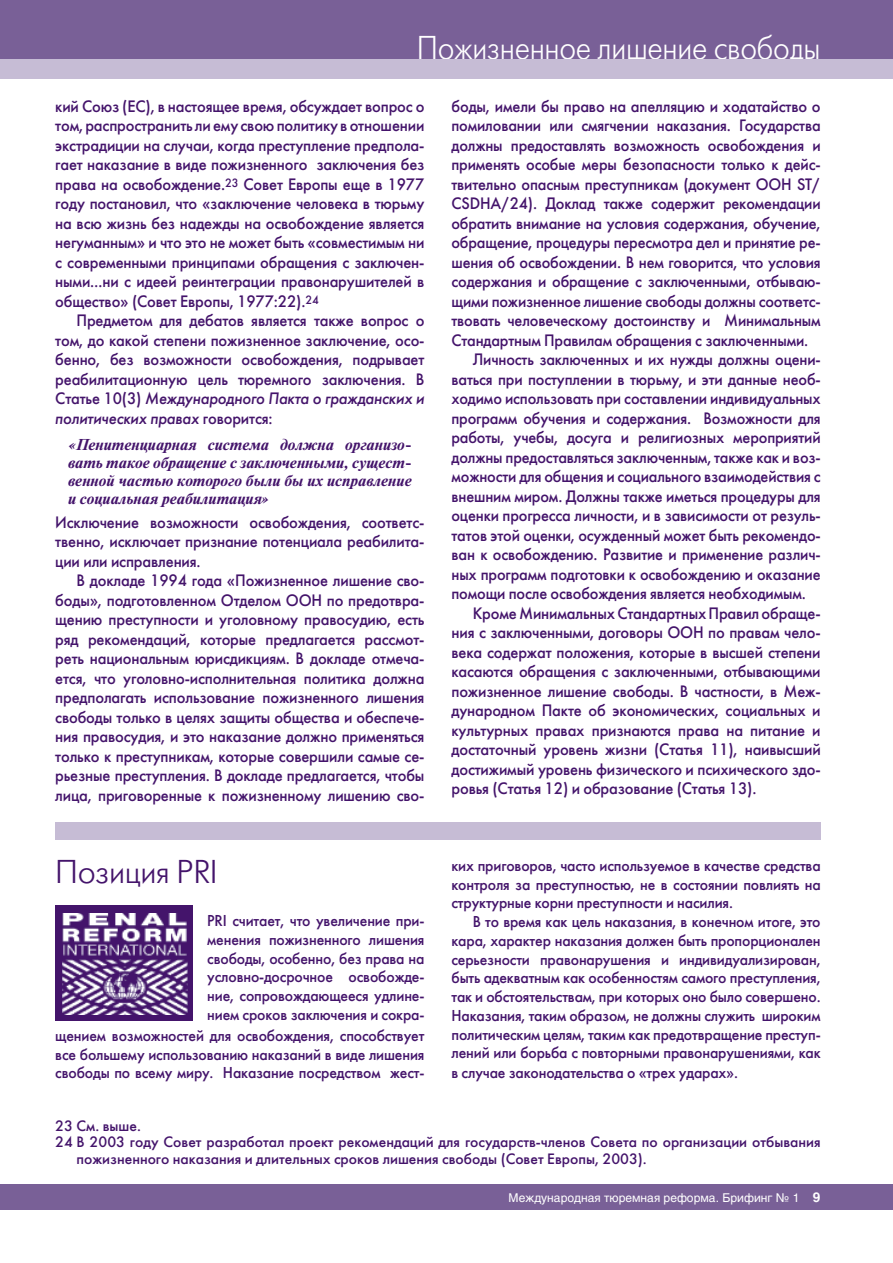
<style>
.page{position:relative;width:893px;height:1263px;background:#fff}
.page>*{position:absolute;margin:0;border:0;box-sizing:border-box;transform-origin:0 0}
.t1{font:33px "Futuris Light C";letter-spacing:-.01em;color:#fff;scale:.9 1}
.t2{font:33px "Futuris Light C";letter-spacing:-.01em;color:#44146b}
.t3{font:16.5px/19.5px "Futuris C";letter-spacing:-.01em;color:#44146b;text-align:justify;scale:.96 1}
.t4{font:16.5px "Futuris C";letter-spacing:-.01em;color:#44146b;scale:.95 1}
.t5{font:15.75px/18.8px "Futuris C";letter-spacing:-.01em;color:#44146b;text-align:justify;scale:.96 1}
.t6{font:italic 700 15.75px/18px "Newton C";color:#44146b;text-align:justify}
.t7{font:15px "Futuris C";color:#44146b}
.t8{font:12px "Helios";color:#fff}
.s1{font-style:italic}
</style>
<div class="page">
<div style="left:0;top:1184px;width:893px;height:26px;background:#796097"></div>
<div style="left:0;top:0;width:893px;height:64px;background:#796097"></div>
<div style="left:0;top:60px;width:893px;height:19px;background:#c6bcd5"></div>
<div style="left:55px;top:905px;width:138px;height:115px;background:#44146b"></div>
<img style="left:62px;top:914px;width:125px;height:100px">
<div style="left:55px;top:823px;width:766px;height:17px;background:#c6bcd5"></div>
<h1 class="t1" style="left:417px;top:31px;width:450px">Пожизненное лишение свободы</h1>
<p class="t3" style="left:55px;top:96px;width:386px">кий Союз (ЕС), в настоящее время, обсуждает вопрос о том, распространить ли ему свою политику в отношении экстрадиции на случаи, когда преступление предпола&shy;гает наказание в виде пожизненного заключения без права на освобождение.<sup>23</sup> Совет Европы еще в 1977 году постановил, что «заключение человека в тюрьму на всю жизнь без надежды на освобождение является негуманным» и что это не может быть «совместимым ни с современными принципами обращения с заключен&shy;ными…ни с идеей реинтеграции правонарушителей в общество» (Совет Европы, 1977:22).<sup>24</sup></p>
<p class="t3" style="left:55px;top:311px;width:386px;text-indent:21px">Предметом для дебатов является также вопрос о том, до какой степени пожизненное заключение, осо&shy;бенно, без возможности освобождения, подрывает реабилитационную цель тюремного заключения. В Статье 10(3) <span class="s1">Международного Пакта о гражданских и политических правах</span> говорится:</p>
<p class="t6" style="left:68px;top:436px;width:345px">«Пенитенциарная система должна организо&shy;вать такое обращение с заключенными, сущест&shy;венной частью которого были бы их исправление и социальная реабилитация»</p>
<p class="t3" style="left:55px;top:512px;width:386px">Исключение возможности освобождения, соответс&shy;твенно, исключает признание потенциала реабилита&shy;ции или исправления.</p>
<p class="t3" style="left:55px;top:571px;width:386px;text-indent:21px">В докладе 1994 года «Пожизненное лишение сво&shy;боды», подготовленном Отделом ООН по предотвра&shy;щению преступности и уголовному правосудию, есть ряд рекомендаций, которые предлагается рассмот&shy;реть национальным юрисдикциям. В докладе отмеча&shy;ется, что уголовно-исполнительная политика должна предполагать использование пожизненного лишения свободы только в целях защиты общества и обеспече&shy;ния правосудия, и это наказание должно применяться только к преступникам, которые совершили самые се&shy;рьезные преступления. В докладе предлагается, чтобы лица, приговоренные к пожизненному лишению сво-</p>
<p class="t3" style="left:451px;top:96px;width:386px">боды, имели бы право на апелляцию и ходатайство о</p>
<p class="t4" style="left:451px;top:115px;width:390px">помиловании или смягчении наказания. Государства</p>
<p class="t4" style="left:451px;top:135px;width:390px">должны предоставлять возможность освобождения и</p>
<p class="t4" style="left:451px;top:154px;width:390px">применять особые меры безопасности только к дейс-</p>
<p class="t4" style="left:451px;top:174px;width:390px">твительно опасным преступникам (документ ООН ST/</p>
<p class="t4" style="left:451px;top:193px;width:390px">CSDHA/24). Доклад также содержит рекомендации</p>
<p class="t4" style="left:451px;top:213px;width:390px">обратить внимание на условия содержания, обучение,</p>
<p class="t4" style="left:451px;top:232px;width:390px">обращение, процедуры пересмотра дел и принятие ре-</p>
<p class="t4" style="left:451px;top:252px;width:390px">шения об освобождении. В нем говорится, что условия</p>
<p class="t4" style="left:451px;top:271px;width:390px">содержания и обращение с заключенными, отбываю-</p>
<p class="t4" style="left:451px;top:291px;width:390px">щими пожизненное лишение свободы должны соответс-</p>
<p class="t4" style="left:451px;top:310px;width:390px">твовать человеческому достоинству и Минимальным</p>
<p class="t4" style="left:451px;top:330px;width:377px">Стандартным Правилам обращения с заключенными.</p>
<p class="t4" style="left:473px;top:349px;width:368px">Личность заключенных и их нужды должны оцени-</p>
<p class="t4" style="left:451px;top:369px;width:390px">ваться при поступлении в тюрьму, и эти данные необ-</p>
<p class="t4" style="left:451px;top:388px;width:390px">ходимо использовать при составлении индивидуальных</p>
<p class="t4" style="left:451px;top:408px;width:390px">программ обучения и содержания. Возможности для</p>
<p class="t4" style="left:451px;top:427px;width:390px">работы, учебы, досуга и религиозных мероприятий</p>
<p class="t4" style="left:451px;top:447px;width:390px">должны предоставляться заключенным, также как и воз-</p>
<p class="t4" style="left:451px;top:466px;width:390px">можности для общения и социального взаимодействия с</p>
<p class="t4" style="left:451px;top:486px;width:390px">внешним миром. Должны также иметься процедуры для</p>
<p class="t4" style="left:451px;top:505px;width:390px">оценки прогресса личности, и в зависимости от резуль-</p>
<p class="t4" style="left:451px;top:525px;width:390px">татов этой оценки, осужденный может быть рекомендо-</p>
<p class="t4" style="left:451px;top:544px;width:390px">ван к освобождению. Развитие и применение различ-</p>
<p class="t4" style="left:451px;top:564px;width:390px">ных программ подготовки к освобождению и оказание</p>
<p class="t4" style="left:451px;top:583px;width:374px">помощи после освобождения является необходимым.</p>
<p class="t3" style="left:473px;top:603px;width:364px">Кроме Минимальных Стандартных Правил обраще-</p>
<p class="t3" style="left:451px;top:623px;width:386px">ния с заключенными, договоры ООН по правам чело-</p>
<p class="t3" style="left:451px;top:642px;width:386px">века содержат положения, которые в высшей степени</p>
<p class="t3" style="left:451px;top:662px;width:386px">касаются обращения с заключенными, отбывающими</p>
<p class="t3" style="left:451px;top:681px;width:386px">пожизненное лишение свободы. В частности, в Меж-</p>
<p class="t3" style="left:451px;top:701px;width:386px">дународном Пакте об экономических, социальных и</p>
<p class="t3" style="left:451px;top:720px;width:386px">культурных правах признаются права на питание и</p>
<p class="t3" style="left:451px;top:740px;width:386px">достаточный уровень жизни (Статья 11), наивысший</p>
<p class="t3" style="left:451px;top:759px;width:386px">достижимый уровень физического и психического здо-</p>
<p class="t3" style="left:451px;top:779px;width:319px">ровья (Статья 12) и образование (Статья 13).</p>
<h1 class="t2" style="left:55px;top:854px;width:164px">Позиция PRI</h1>
<p class="t5" style="left:207px;top:911px;width:228px">PRI считает, что увеличение при&shy;менения пожизненного лишения свободы, особенно, без права на условно-досрочное освобожде&shy;ние, сопровождающееся удлине&shy;нием сроков заключения и сокра-</p>
<p class="t5" style="left:55px;top:1026px;width:386px">щением возможностей для освобождения, способствует все большему использованию наказаний в виде лишения свободы по всему миру. Наказание посредством жест-</p>
<p class="t5" style="left:451px;top:856px;width:386px">ких приговоров, часто используемое в качестве средства контроля за преступностью, не в состоянии повлиять на структурные корни преступности и насилия.</p>
<p class="t5" style="left:451px;top:912px;width:386px;text-indent:21px">В то время как цель наказания, в конечном итоге, это кара, характер наказания должен быть пропорционален серьезности правонарушения и индивидуализирован, быть адекватным как особенностям самого преступления, так и обстоятельствам, при которых оно было совершено.<br>Наказания, таким образом, не должны служить широким политическим целям, таким как предотвращение преступ&shy;лений или борьба с повторными правонарушениями, как в случае законодательства о «трех ударах».</p>
<p class="t7" style="left:55px;top:1117px;width:87px">23 См. выше.</p>
<p class="t7" style="left:55px;top:1133px;width:767px">24 В 2003 году Совет разработал проект рекомендаций для государств-членов Совета по организации отбывания</p>
<p class="t7" style="left:77px;top:1150px;width:572px">пожизненного наказания и длительных сроков лишения свободы (Совет Европы, 2003).</p>
<p class="t8" style="left:509px;top:1190px;width:292px">Международная тюремная реформа. Брифинг № 1</p>
</div>
